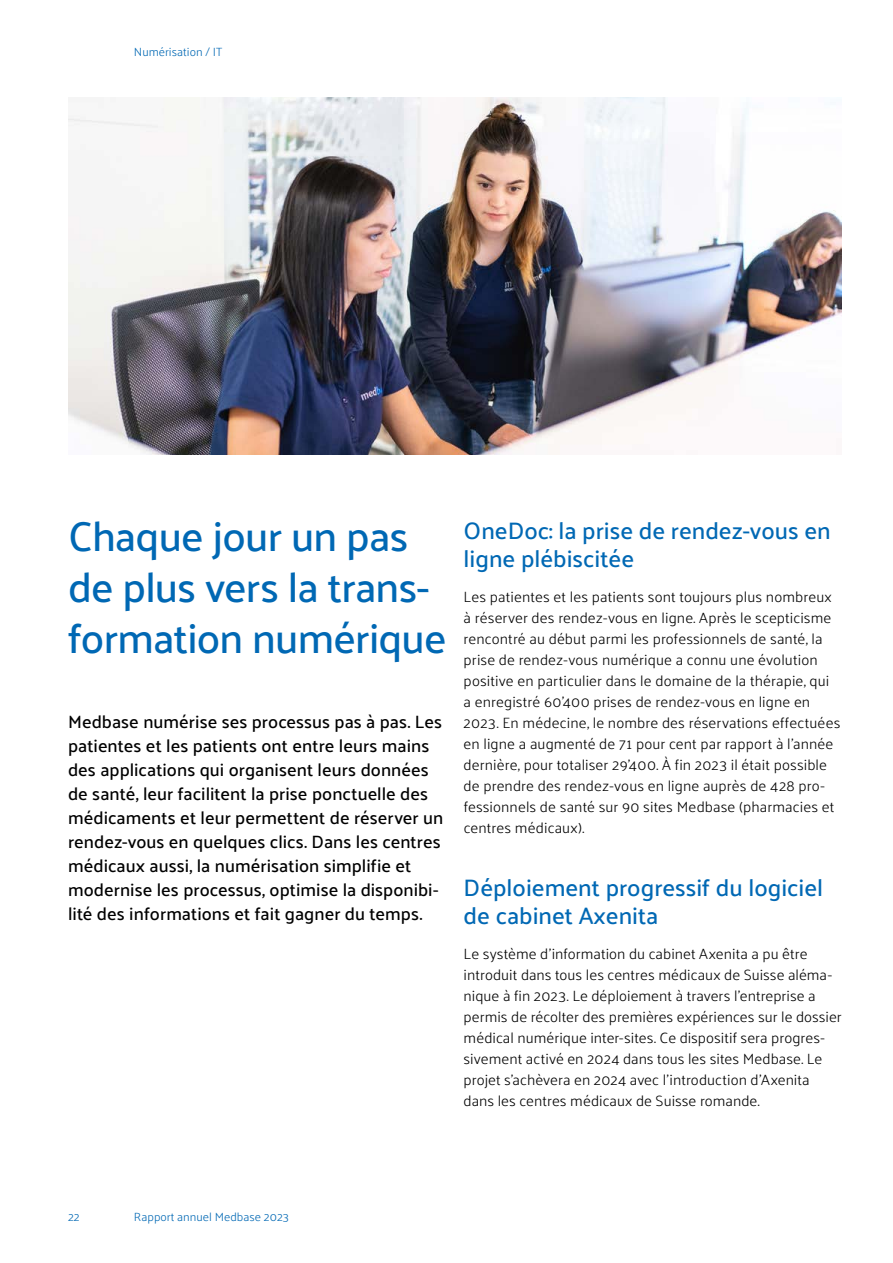
<style>
.page{position:relative;width:893px;height:1263px;background:#fff}
.page>*{position:absolute;margin:0;border:0;box-sizing:border-box;transform-origin:0 0}
.t1{font:500 42px/51px "Palanquin";letter-spacing:-.02em;color:#0068b4}
.t2{font:500 24px/28.5px "Palanquin";color:#0068b4}
.t3{font:500 18px/24px "Palanquin";letter-spacing:.005em;color:#000}
.t4{font:300 15px/21px "Palanquin";letter-spacing:.005em;color:#000}
.t5{font:300 12px "Palanquin";color:#0068b4}
</style>
<div class="page">
<img style="left:68px;top:98px;width:774px;height:357px">
<p class="t5" style="left:134px;top:45px;width:90px">Numérisation / IT</p>
<h1 class="t1" style="left:68px;top:511px;width:380px">Chaque jour un pas de plus vers la trans&shy;formation numérique</h1>
<p class="t3" style="left:68px;top:710px;width:377px">Medbase numérise ses processus pas à pas. Les patientes et les patients ont entre leurs mains des applications qui organisent leurs données de santé, leur facilitent la prise ponctuelle des médicaments et leur permettent de réserver un rendez-vous en quelques clics. Dans les centres médicaux aussi, la numérisation simplifie et modernise les processus, optimise la disponibi&shy;lité des informations et fait gagner du temps.</p>
<h2 class="t2" style="left:464px;top:516px;width:369px">OneDoc: la prise de rendez-vous en ligne plébiscitée</h2>
<p class="t4" style="left:464px;top:586px;width:378px">Les patientes et les patients sont toujours plus nombreux à réserver des rendez-vous en ligne. Après le scepticisme rencontré au début parmi les professionnels de santé, la prise de rendez-vous numérique a connu une évolution positive en particulier dans le domaine de la thérapie, qui a enregistré 60’400 prises de rendez-vous en ligne en 2023. En médecine, le nombre des réservations effectuées en ligne a augmenté de 71 pour cent par rapport à l’année dernière, pour totaliser 29’400. À fin 2023 il était possible de prendre des rendez-vous en ligne auprès de 428 pro&shy;fessionnels de santé sur 90 sites Medbase (pharmacies et centres médicaux).</p>
<h2 class="t2" style="left:464px;top:873px;width:361px">Déploiement progressif du logiciel de cabinet Axenita</h2>
<p class="t4" style="left:464px;top:943px;width:380px">Le système d’information du cabinet Axenita a pu être introduit dans tous les centres médicaux de Suisse aléma&shy;nique à fin 2023. Le déploiement à travers l’entreprise a permis de récolter des premières expériences sur le dossier médical numérique inter-sites. Ce dispositif sera progres&shy;sivement activé en 2024 dans tous les sites Medbase. Le projet s’achèvera en 2024 avec l’introduction d’Axenita dans les centres médicaux de Suisse romande.</p>
<p class="t5" style="left:68px;top:1210px;width:13px">22</p>
<p class="t5" style="left:134px;top:1210px;width:157px">Rapport annuel Medbase 2023</p>
</div>
